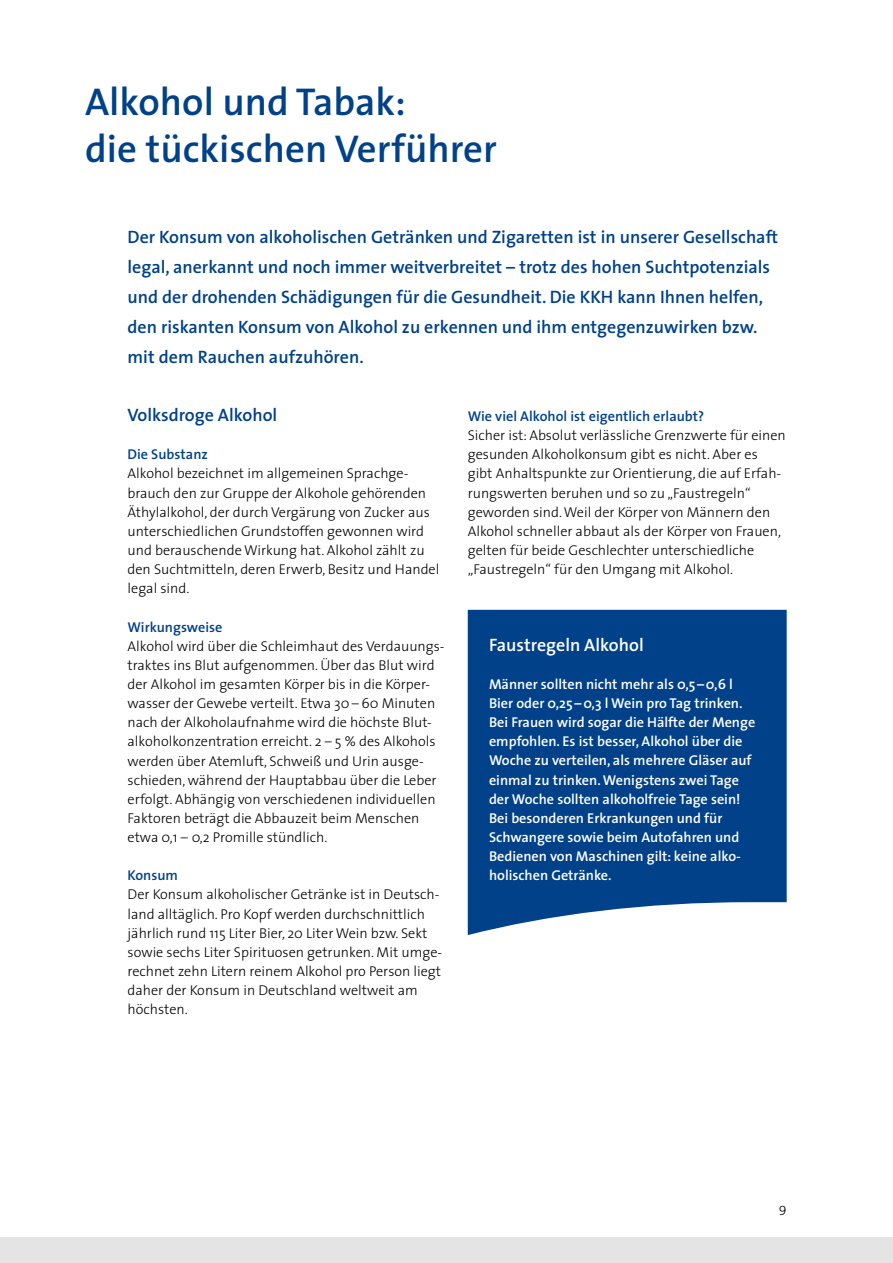
<style>
.page{position:relative;width:893px;height:1263px;background:#fff}
.page>*{position:absolute;margin:0;border:0;box-sizing:border-box;transform-origin:0 0}
.t1{font:600 39px/46.8px "The Sans";color:#004189}
.t2{font:600 18px/30px "The Sans";color:#004189}
.t3{font:600 18px "The Sans";color:#fff}
.t4{font:300 14.25px/19.2px "The Sans";color:#000}
.t5{font:600 14.25px/19.2px "The Sans";color:#fff}
.t6{font:600 14.25px "The Sans";color:#004189}
.t7{font:13.5px "The Sans Light Caps";color:#000}
</style>
<div class="page">
<svg style="left:468px;top:610px;width:319px;height:325px;background:#124e91"></svg>
<div style="left:0;top:1237px;width:893px;height:26px;background:#e4e4e4"></div>
<h1 class="t1" style="left:85px;top:77px;width:413px">Alkohol und Tabak:<br>die tückischen Verführer</h1>
<p class="t2" style="left:128px;top:221px;width:652px">Der Konsum von alkoholischen Getränken und Zigaretten ist in unserer Gesellschaft legal, anerkannt und noch immer weitverbreitet – trotz des hohen Suchtpotenzials und der drohenden Schädigungen für die Gesundheit. Die KKH kann Ihnen helfen, den riskanten Konsum von Alkohol zu erkennen und ihm entgegenzuwirken bzw. mit dem Rauchen aufzuhören.</p>
<p class="t2" style="left:128px;top:399px;width:151px">Volksdroge Alkohol</p>
<p class="t6" style="left:128px;top:443px;width:82px">Die Substanz</p>
<p class="t4" style="left:128px;top:463px;width:313px">Alkohol bezeichnet im allgemeinen Sprachge&shy;brauch den zur Gruppe der Alkohole gehörenden Äthylalkohol, der durch Vergärung von Zucker aus unterschiedlichen Grundstoffen gewonnen wird und berauschende Wirkung hat. Alkohol zählt zu den Suchtmitteln, deren Erwerb, Besitz und Handel legal sind.</p>
<p class="t6" style="left:128px;top:615px;width:96px">Wirkungsweise</p>
<p class="t4" style="left:128px;top:636px;width:319px">Alkohol wird über die Schleimhaut des Verdauungs&shy;traktes ins Blut aufgenommen. Über das Blut wird der Alkohol im gesamten Körper bis in die Körper&shy;wasser der Gewebe verteilt. Etwa 30 – 60 Minuten nach der Alkoholaufnahme wird die höchste Blut&shy;alkoholkonzentration erreicht. 2 – 5 % des Alkohols werden über Atemluft, Schweiß und Urin ausge&shy;schieden, während der Hauptabbau über die Leber erfolgt. Abhängig von verschiedenen individuellen Faktoren beträgt die Abbauzeit beim Menschen etwa 0,1 – 0,2 Promille stündlich.</p>
<p class="t6" style="left:128px;top:864px;width:52px">Konsum</p>
<p class="t4" style="left:128px;top:884px;width:316px">Der Konsum alkoholischer Getränke ist in Deutsch&shy;land alltäglich. Pro Kopf werden durchschnittlich jährlich rund 115 Liter Bier, 20 Liter Wein bzw. Sekt sowie sechs Liter Spirituosen getrunken. Mit umge&shy;rechnet zehn Litern reinem Alkohol pro Person liegt daher der Konsum in Deutschland weltweit am höchsten.</p>
<p class="t6" style="left:468px;top:404px;width:238px">Wie viel Alkohol ist eigentlich erlaubt?</p>
<p class="t4" style="left:468px;top:425px;width:320px">Sicher ist: Absolut verlässliche Grenzwerte für einen gesunden Alkoholkonsum gibt es nicht. Aber es gibt Anhaltspunkte zur Orientierung, die auf Erfah&shy;rungswerten beruhen und so zu „Faustregeln“ geworden sind. Weil der Körper von Männern den Alkohol schneller abbaut als der Körper von Frauen, gelten für beide Geschlechter unterschiedliche „Faustregeln“ für den Umgang mit Alkohol.</p>
<p class="t3" style="left:489px;top:629px;width:156px">Faustregeln Alkohol</p>
<p class="t5" style="left:489px;top:674px;width:268px">Männer sollten nicht mehr als 0,5 – 0,6 l Bier oder 0,25 – 0,3 l Wein pro Tag trinken.<br>Bei Frauen wird sogar die Hälfte der Menge empfohlen. Es ist besser, Alkohol über die Woche zu verteilen, als mehrere Gläser auf einmal zu trinken. Wenigstens zwei Tage der Woche sollten alkoholfreie Tage sein!<br>Bei besonderen Erkrankungen und für Schwangere sowie beim Autofahren und Bedienen von Maschinen gilt: keine alko&shy;holischen Getränke.</p>
<p class="t7" style="left:779px;top:1200px;width:9px">9</p>
</div>
